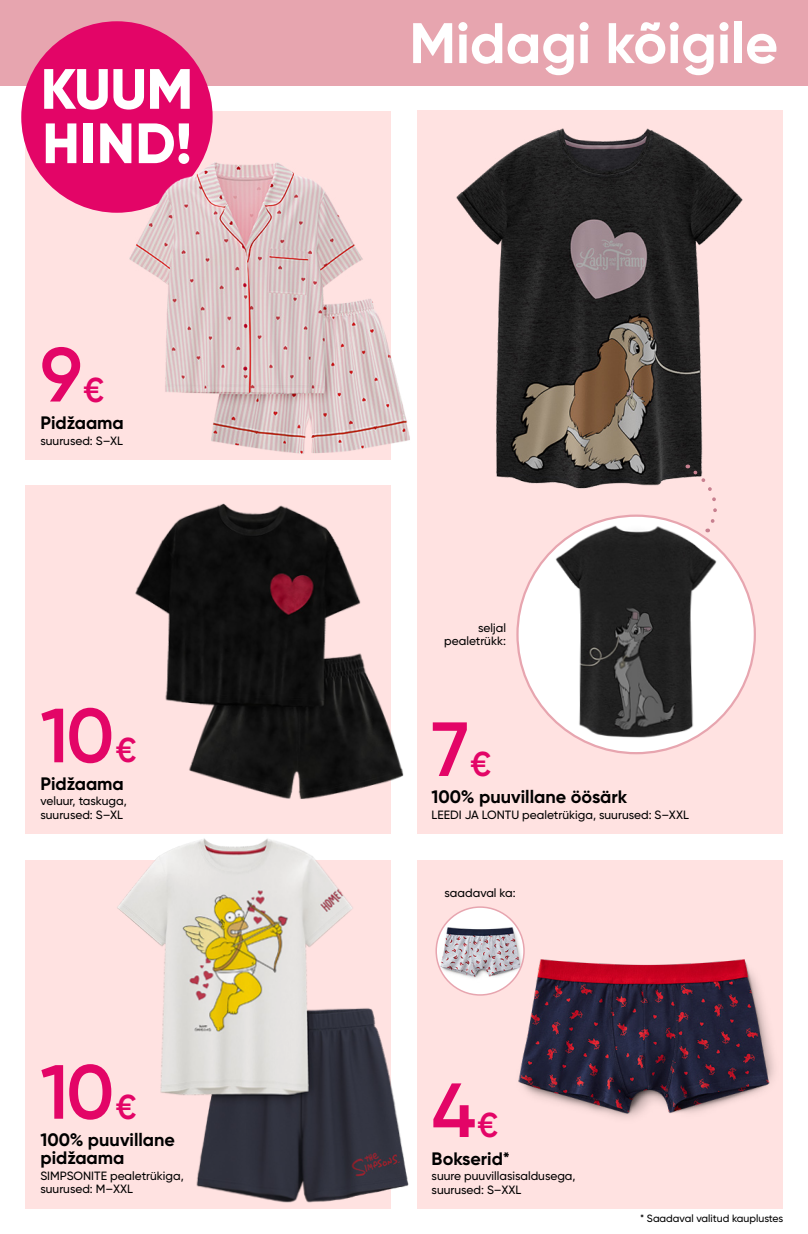
<style>
.page{position:relative;width:808px;height:1234px;background:#fff}
.page>*{position:absolute;margin:0;border:0;box-sizing:border-box;transform-origin:0 0}
.t1{font:600 76.5px "Gilroy";color:#e30567}
.t2{font:700 57px "Gilroy";color:#fff}
.t3{font:800 56.7px/54.3px "Gilroy";color:#fff}
.t4{font:600 34.5px "Gilroy";color:#e30567}
.t5{font:700 18px/18px "Gilroy";color:#000}
.t6{font:500 12px/13.5px "Gilroy";color:#000}
.t7{font:500 10.5px "Gilroy";color:#000}
.s1{font-size:34.5px}
</style>
<div class="page">
<div style="left:26px;top:485px;width:365px;height:348px;background:#ffe2e1"></div>
<div style="left:417px;top:111px;width:365px;height:722px;background:#ffe2e1"></div>
<div style="left:26px;top:111px;width:365px;height:348px;background:#ffe2e1"></div>
<div style="left:417px;top:859px;width:365px;height:349px;background:#ffe2e1"></div>
<div style="left:26px;top:859px;width:365px;height:349px;background:#ffe2e1"></div>
<div style="left:0;top:0;width:808px;height:85px;background:#e7a5af"></div>
<img style="left:92px;top:833px;width:338px;height:376px">
<img style="left:135px;top:503px;width:269px;height:296px">
<img style="left:429px;top:110px;width:342px;height:379px">
<img style="left:489px;top:935px;width:294px;height:207px">
<div style="left:21px;top:21px;width:192px;height:192px;background:#e30567;border-radius:50%"></div>
<img style="left:100px;top:104px;width:321px;height:356px">
<div style="left:436px;top:906px;width:88px;height:88px;background:#fff;border-radius:50%"></div>
<img style="left:438px;top:917px;width:86px;height:69px">
<div style="left:435px;top:906px;width:90px;height:89px;border:2px solid #e7a5af;border-radius:50%"></div>
<svg style="left:517px;top:515px;width:238px;height:238px;fill:#fff"></svg>
<img style="left:534px;top:517px;width:202px;height:236px">
<svg style="left:686px;top:464px;width:33px;height:68px"></svg>
<h3 class="t3" style="left:41px;top:61px;width:154px">KUUM<br>HIND!</h3>
<h1 class="t1" style="left:40px;top:327px;width:66px">9<span class="s1">€</span></h1>
<h3 class="t5" style="left:40px;top:413px;width:85px">Pidžaama</h3>
<p class="t6" style="left:40px;top:433px;width:84px">suurused: S–XL</p>
<h1 class="t1" style="left:40px;top:688px;width:75px">10</h1>
<h3 class="t4" style="left:116px;top:728px;width:22px">€</h3>
<h3 class="t5" style="left:40px;top:774px;width:85px">Pidžaama</h3>
<p class="t6" style="left:40px;top:794px;width:88px">veluur, taskuga, suurused: S–XL</p>
<h1 class="t1" style="left:40px;top:1044px;width:98px">10<span class="s1">€</span></h1>
<h3 class="t5" style="left:40px;top:1130px;width:136px">100% puuvillane pidžaama</h3>
<p class="t6" style="left:40px;top:1168px;width:145px">SIMPSONITE pealetrükiga, suurused: M–XXL</p>
<h2 class="t2" style="left:409px;top:7px;width:370px">Midagi kõigile</h2>
<p class="t6" style="left:444px;top:620px;width:63px;text-align:right">seljal pealetrükk:</p>
<h1 class="t1" style="left:432px;top:701px;width:61px">7<span class="s1">€</span></h1>
<h3 class="t5" style="left:432px;top:787px;width:197px">100% puuvillane öösärk</h3>
<p class="t6" style="left:432px;top:807px;width:259px">LEEDI JA LONTU pealetrükiga, suurused: S–XXL</p>
<p class="t6" style="left:445px;top:885px;width:72px">saadaval ka:</p>
<h1 class="t1" style="left:432px;top:1062px;width:68px">4<span class="s1">€</span></h1>
<h3 class="t5" style="left:432px;top:1148px;width:80px">Bokserid*</h3>
<p class="t6" style="left:432px;top:1168px;width:145px">suure puuvillasisaldusega, suurused: S–XXL</p>
<p class="t7" style="left:640px;top:1211px;width:145px">* Saadaval valitud kauplustes</p>
</div>
